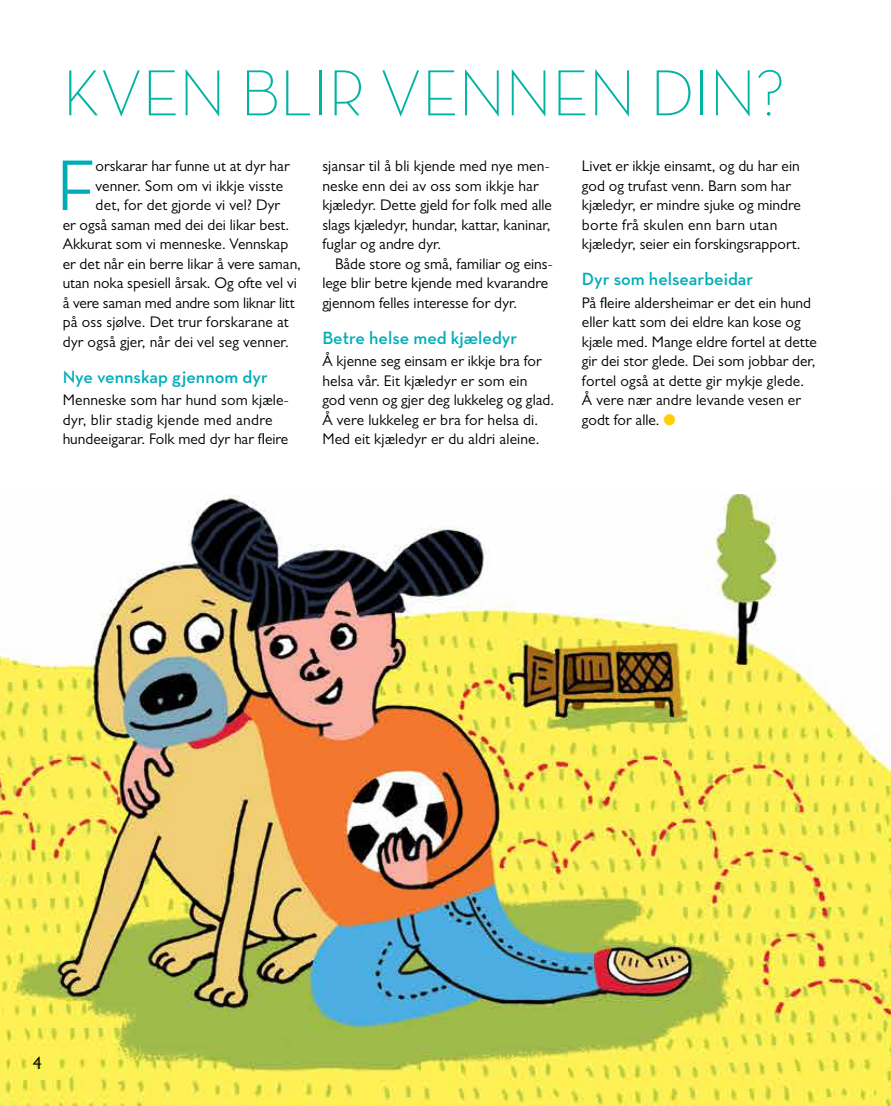
<style>
.page{position:relative;width:891px;height:1106px;background:#fff}
.page>*{position:absolute;margin:0;border:0;box-sizing:border-box;transform-origin:0 0}
.t1{font:500 72.75px "Neutra Disp";color:#00adb7}
.t2{font:300 66px "Neutra Disp";color:#00b3a2}
.t3{font:600 18px "Neutra Text";color:#00adb7}
.t4{font:18px "Gill Sans MT Pro";color:#000}
.t5{font:15.45px/19.5px "Gill Sans MT Pro";color:#000}
.s1{color:#ffcf01}
</style>
<div class="page">
<img style="left:0;top:494px;width:890px;height:612px">
<h2 class="t2" style="left:63px;top:57px;width:723px">KVEN BLIR VENNEN DIN?</h2>
<h1 class="t1" style="left:56px;top:145px;width:41px">F</h1>
<p class="t5" style="left:96px;top:156px;width:195px">orskarar har funne ut at dyr har</p>
<p class="t5" style="left:96px;top:175px;width:189px">venner. Som om vi ikkje visste</p>
<p class="t5" style="left:96px;top:195px;width:186px">det, for det gjorde vi vel? Dyr</p>
<p class="t5" style="left:63px;top:214px;width:228px">er også saman med dei dei likar best.</p>
<p class="t5" style="left:63px;top:234px;width:227px">Akkurat som vi menneske. Vennskap</p>
<p class="t5" style="left:63px;top:253px;width:240px">er det når ein berre likar å vere saman,</p>
<p class="t5" style="left:63px;top:273px;width:235px">utan noka spesiell årsak. Og ofte vel vi</p>
<p class="t5" style="left:63px;top:292px;width:233px">å vere saman med andre som liknar litt</p>
<p class="t5" style="left:63px;top:312px;width:227px">på oss sjølve. Det trur forskarane at</p>
<p class="t5" style="left:63px;top:331px;width:227px">dyr også gjer, når dei vel seg venner.</p>
<p class="t3" style="left:63px;top:365px;width:206px">Nye vennskap gjennom dyr</p>
<p class="t5" style="left:63px;top:390px;width:227px">Menneske som har hund som kjæle&shy;dyr, blir stadig kjende med andre hundeeigarar. Folk med dyr har fleire</p>
<p class="t5" style="left:322px;top:156px;width:231px">sjansar til å bli kjende med nye men&shy;neske enn dei av oss som ikkje har kjæledyr. Dette gjeld for folk med alle slags kjæledyr, hundar, kattar, kaninar, fuglar og andre dyr.</p>
<p class="t5" style="left:322px;top:253px;width:232px;text-indent:13px">Både store og små, familiar og eins&shy;lege blir betre kjende med kvarandre gjennom felles interesse for dyr.</p>
<p class="t3" style="left:322px;top:326px;width:196px">Betre helse med kjæledyr</p>
<p class="t5" style="left:322px;top:351px;width:233px">Å kjenne seg einsam er ikkje bra for helsa vår. Eit kjæledyr er som ein god venn og gjer deg lukkeleg og glad.<br>Å vere lukkeleg er bra for helsa di.<br>Med eit kjæledyr er du aldri aleine.</p>
<p class="t5" style="left:581px;top:156px;width:220px">Livet er ikkje einsamt, og du har ein god og trufast venn. Barn som har kjæledyr, er mindre sjuke og mindre borte frå skulen enn barn utan kjæledyr, seier ein forskingsrapport.</p>
<p class="t3" style="left:581px;top:268px;width:173px">Dyr som helsearbeidar</p>
<p class="t5" style="left:581px;top:292px;width:236px">På fleire aldersheimar er det ein hund eller katt som dei eldre kan kose og kjæle med. Mange eldre fortel at dette gir dei stor glede. Dei som jobbar der, fortel også at dette gir mykje glede.<br>Å vere nær andre levande vesen er godt for alle. <span class="s1">●</span></p>
<p class="t4" style="left:33px;top:1052px;width:10px">4</p>
</div>
